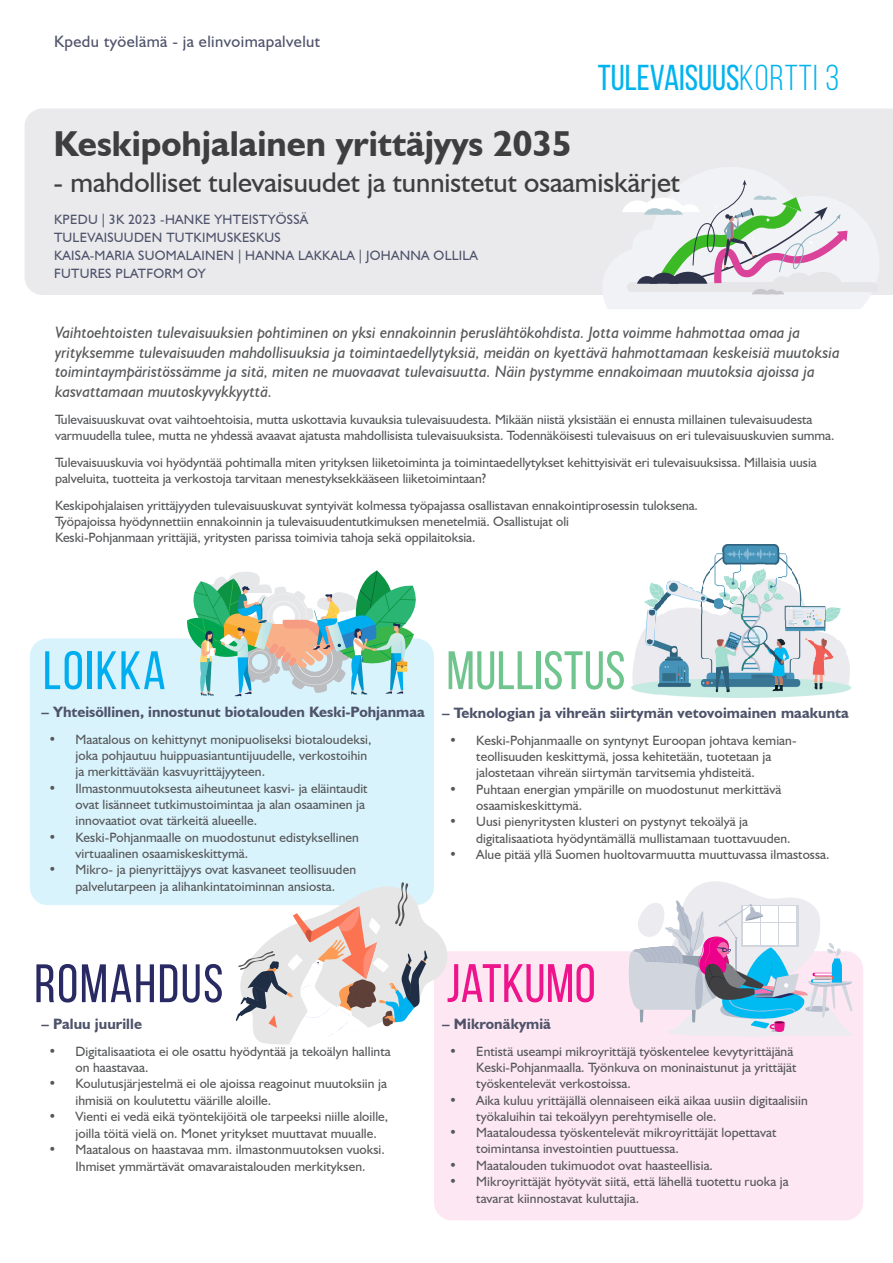
<style>
.page{position:relative;width:893px;height:1263px;background:#fff}
.page>*{position:absolute;margin:0;border:0;box-sizing:border-box;transform-origin:0 0}
.t1{font:54px "Bebas Neue";letter-spacing:.01em;color:#70c48e}
.t2{font:54px "Bebas Neue";letter-spacing:.03em;color:#292963}
.t3{font:54px "Bebas Neue";letter-spacing:.01em;color:#ed148c}
.t4{font:54px "Bebas Neue";letter-spacing:.03em;color:#00aeef}
.t5{font:700 36px "Humanist 521 BT";color:#3e3e3f}
.väliotsikko{font:36px "Bebas Neue";color:#00b3ef}
.t6{font:28.5px "Humanist 521 BT";color:#3e3e3f}
.t7{font:italic 16.5px/19.8px "Humanist 521 BT";color:#57585a}
.t8{font:16.5px "Humanist 521 BT";letter-spacing:.025em;color:#4e536a}
.t9{font:700 15px "Humanist 521 BT";letter-spacing:.005em;color:#4e536a}
.t10{font:13.5px/16.2px "Humanist 521 BT";letter-spacing:.005em;color:#57585a}
.väliotsikko-2{font:13.5px/18px "Humanist 521 BT";letter-spacing:.02em;color:#4e536a}
.s1{font-style:inherit}
</style>
<div class="page">
<div style="left:434px;top:951px;width:429px;height:269px;background:#fde7f3;border-radius:18px"></div>
<div style="left:30px;top:638px;width:404px;height:267px;background:#d9f3fc;border-radius:18px"></div>
<svg style="left:628px;top:881px;width:225px;height:156px"></svg>
<div style="left:25px;top:108px;width:868px;height:187px;background:#eaeaed"></div>
<svg style="left:236px;top:882px;width:213px;height:163px"></svg>
<svg style="left:602px;top:167px;width:277px;height:142px"></svg>
<img style="left:658px;top:620px;width:166px;height:78px">
<img style="left:635px;top:639px;width:20px;height:56px">
<img style="left:655px;top:584px;width:3px;height:111px">
<img style="left:824px;top:639px;width:20px;height:56px">
<img style="left:844px;top:648px;width:3px;height:44px">
<svg style="left:631px;top:685px;width:4px;height:6px"></svg>
<svg style="left:847px;top:685px;width:4px;height:6px"></svg>
<img style="left:632px;top:658px;width:3px;height:27px">
<img style="left:847px;top:656px;width:3px;height:29px">
<img style="left:640px;top:633px;width:15px;height:6px">
<svg style="left:824px;top:633px;width:12px;height:6px"></svg>
<svg style="left:642px;top:626px;width:13px;height:7px"></svg>
<img style="left:824px;top:606px;width:3px;height:26px">
<img style="left:646px;top:610px;width:9px;height:16px">
<img style="left:827px;top:607px;width:7px;height:15px">
<img style="left:658px;top:613px;width:124px;height:7px">
<img style="left:782px;top:584px;width:19px;height:36px">
<img style="left:801px;top:603px;width:23px;height:17px">
<img style="left:834px;top:607px;width:3px;height:13px">
<img style="left:666px;top:610px;width:44px;height:3px">
<img style="left:727px;top:603px;width:35px;height:10px">
<img style="left:762px;top:593px;width:20px;height:20px">
<svg style="left:837px;top:608px;width:4px;height:8px"></svg>
<img style="left:648px;top:582px;width:7px;height:28px">
<img style="left:658px;top:585px;width:3px;height:25px">
<svg style="left:645px;top:600px;width:3px;height:5px"></svg>
<img style="left:661px;top:587px;width:3px;height:19px">
<img style="left:664px;top:582px;width:4px;height:20px">
<img style="left:743px;top:593px;width:19px;height:10px">
<svg style="left:801px;top:597px;width:3px;height:6px"></svg>
<img style="left:668px;top:580px;width:3px;height:18px">
<img style="left:743px;top:580px;width:26px;height:13px">
<img style="left:769px;top:579px;width:13px;height:14px">
<img style="left:752px;top:577px;width:17px;height:3px">
<svg style="left:752px;top:571px;width:13px;height:6px"></svg>
<img style="left:756px;top:544px;width:9px;height:27px">
<img style="left:743px;top:544px;width:13px;height:21px">
<img style="left:765px;top:544px;width:10px;height:21px">
<svg style="left:671px;top:544px;width:72px;height:66px"></svg>
<svg style="left:775px;top:544px;width:24px;height:40px"></svg>
<svg style="left:184px;top:570px;width:241px;height:126px"></svg>
<svg style="left:103px;top:214px;width:1px;height:13px"></svg>
<svg style="left:239px;top:250px;width:1px;height:13px"></svg>
<svg style="left:360px;top:250px;width:1px;height:13px"></svg>
<p class="t8" style="left:54px;top:32px;width:268px">Kpedu työelämä - ja elinvoimapalvelut</p>
<p class="väliotsikko" style="left:598px;top:58px;width:243px">TULEVAISUUS<span class="s1">kortti 3</span></p>
<p class="t5" style="left:54px;top:121px;width:520px">Keskipohjalainen yrittäjyys 2035</p>
<p class="t6" style="left:54px;top:165px;width:628px">- mahdolliset tulevaisuudet ja tunnistetut osaamiskärjet</p>
<p class="väliotsikko-2" style="left:54px;top:210px;width:425px">KPEDU 3K 2023 -HANKE YHTEISTYÖSSÄ<br>TULEVAISUUDEN TUTKIMUSKESKUS<br>KAISA-MARIA SUOMALAINEN HANNA LAKKALA JOHANNA OLLILA FUTURES PLATFORM OY</p>
<p class="t7" style="left:55px;top:322px;width:786px">Vaihtoehtoisten tulevaisuuksien pohtiminen on yksi ennakoinnin peruslähtökohdista. Jotta voimme hahmottaa omaa ja yrityksemme tulevaisuuden mahdollisuuksia ja toimintaedellytyksiä, meidän on kyettävä hahmottamaan keskeisiä muutoksia toimintaympäristössämme ja sitä, miten ne muovaavat tulevaisuutta. Näin pystymme ennakoimaan muutoksia ajoissa ja kasvattamaan muutoskyvykkyyttä.</p>
<p class="t10" style="left:55px;top:411px;width:781px">Tulevaisuuskuvat ovat vaihtoehtoisia, mutta uskottavia kuvauksia tulevaisuudesta. Mikään niistä yksistään ei ennusta millainen tulevaisuudesta varmuudella tulee, mutta ne yhdessä avaavat ajatusta mahdollisista tulevaisuuksista. Todennäköisesti tulevaisuus on eri tulevaisuuskuvien summa.</p>
<p class="t10" style="left:55px;top:454px;width:763px">Tulevaisuuskuvia voi hyödyntää pohtimalla miten yrityksen liiketoiminta ja toimintaedellytykset kehittyisivät eri tulevaisuuksissa. Millaisia uusia palveluita, tuotteita ja verkostoja tarvitaan menestyksekkääseen liiketoimintaan?</p>
<p class="t10" style="left:55px;top:497px;width:644px">Keskipohjalaisen yrittäjyyden tulevaisuuskuvat syntyivät kolmessa työpajassa osallistavan ennakointiprosessin tuloksena.<br>Työpajoissa hyödynnettiin ennakoinnin ja tulevaisuudentutkimuksen menetelmiä. Osallistujat oli<br>Keski-Pohjanmaan yrittäjiä, yritysten parissa toimivia tahoja sekä oppilaitoksia.</p>
<p class="t4" style="left:43px;top:641px;width:124px">LOIKKA</p>
<p class="t9" style="left:41px;top:702px;width:385px">– Yhteisöllinen, innostunut biotalouden Keski-Pohjanmaa</p>
<p class="t10" style="left:75px;top:731px;width:297px;text-indent:-27px">• Maatalous on kehittynyt monipuoliseksi biotaloudeksi, joka pohjautuu huippuasiantuntijuudelle, verkostoihin ja merkittävään kasvuyrittäjyyteen.</p>
<p class="t10" style="left:75px;top:779px;width:294px;text-indent:-27px">• Ilmastonmuutoksesta aiheutuneet kasvi- ja eläintaudit ovat lisänneet tutkimustoimintaa ja alan osaaminen ja innovaatiot ovat tärkeitä alueelle.</p>
<p class="t10" style="left:75px;top:829px;width:285px;text-indent:-27px">• Keski-Pohjanmaalle on muodostunut edistyksellinen virtuaalinen osaamiskeskittymä.</p>
<p class="t10" style="left:48px;top:861px;width:309px;text-align:center">• Mikro- ja pienyrittäjyys ovat kasvaneet teollisuuden palvelutarpeen ja alihankintatoiminnan ansiosta.</p>
<p class="t1" style="left:446px;top:641px;width:180px">MULLISTUS</p>
<p class="t9" style="left:442px;top:704px;width:408px">– Teknologian ja vihreän siirtymän vetovoimainen maakunta</p>
<p class="t10" style="left:476px;top:732px;width:322px;text-indent:-27px">• Keski-Pohjanmaalle on syntynyt Euroopan johtava kemian&shy;teollisuuden keskittymä, jossa kehitetään, tuotetaan ja jalostetaan vihreän siirtymän tarvitsemia yhdisteitä.</p>
<p class="t10" style="left:476px;top:781px;width:307px;text-indent:-27px">• Puhtaan energian ympärille on muodostunut merkittävä osaamiskeskittymä.</p>
<p class="t10" style="left:476px;top:813px;width:316px;text-indent:-27px">• Uusi pienyritysten klusteri on pystynyt tekoälyä ja digitalisaatiota hyödyntämällä mullistamaan tuottavuuden.</p>
<p class="t10" style="left:449px;top:846px;width:382px">• Alue pitää yllä Suomen huoltovarmuutta muuttuvassa ilmastossa.</p>
<p class="t2" style="left:34px;top:954px;width:191px">ROMAHDUS</p>
<p class="t9" style="left:41px;top:1014px;width:102px">– Paluu juurille</p>
<p class="t10" style="left:75px;top:1043px;width:317px;text-indent:-27px">• Digitalisaatiota ei ole osattu hyödyntää ja tekoälyn hallinta on haastavaa.</p>
<p class="t10" style="left:75px;top:1075px;width:313px;text-indent:-27px">• Koulutusjärjestelmä ei ole ajoissa reagoinut muutoksiin ja ihmisiä on koulutettu väärille aloille.</p>
<p class="t10" style="left:75px;top:1108px;width:314px;text-indent:-27px">• Vienti ei vedä eikä työntekijöitä ole tarpeeksi niille aloille, joilla töitä vielä on. Monet yritykset muuttavat muualle.</p>
<p class="t10" style="left:48px;top:1141px;width:338px;text-align:center">• Maatalous on haastavaa mm. ilmastonmuutoksen vuoksi.<br>Ihmiset ymmärtävät omavaraistalouden merkityksen.</p>
<p class="t3" style="left:446px;top:954px;width:151px">JATKUMO</p>
<p class="t9" style="left:442px;top:1014px;width:110px">– Mikronäkymiä</p>
<p class="t10" style="left:476px;top:1043px;width:322px;text-indent:-27px">• Entistä useampi mikroyrittäjä työskentelee kevytyrittäjänä<br>Keski-Pohjanmaalla. Työnkuva on moninaistunut ja yrittäjät työskentelevät verkostoissa.</p>
<p class="t10" style="left:476px;top:1091px;width:333px;text-indent:-27px">• Aika kuluu yrittäjällä olennaiseen eikä aikaa uusiin digitaalisiin työkaluihin tai tekoälyyn perehtymiselle ole.</p>
<p class="t10" style="left:476px;top:1124px;width:302px;text-indent:-27px">• Maataloudessa työskentelevät mikroyrittäjät lopettavat toimintansa investointien puuttuessa.</p>
<p class="t10" style="left:449px;top:1157px;width:265px">• Maatalouden tukimuodot ovat haasteellisia.</p>
<p class="t10" style="left:476px;top:1173px;width:314px;text-indent:-27px">• Mikroyrittäjät hyötyvät siitä, että lähellä tuotettu ruoka ja tavarat kiinnostavat kuluttajia.</p>
</div>
